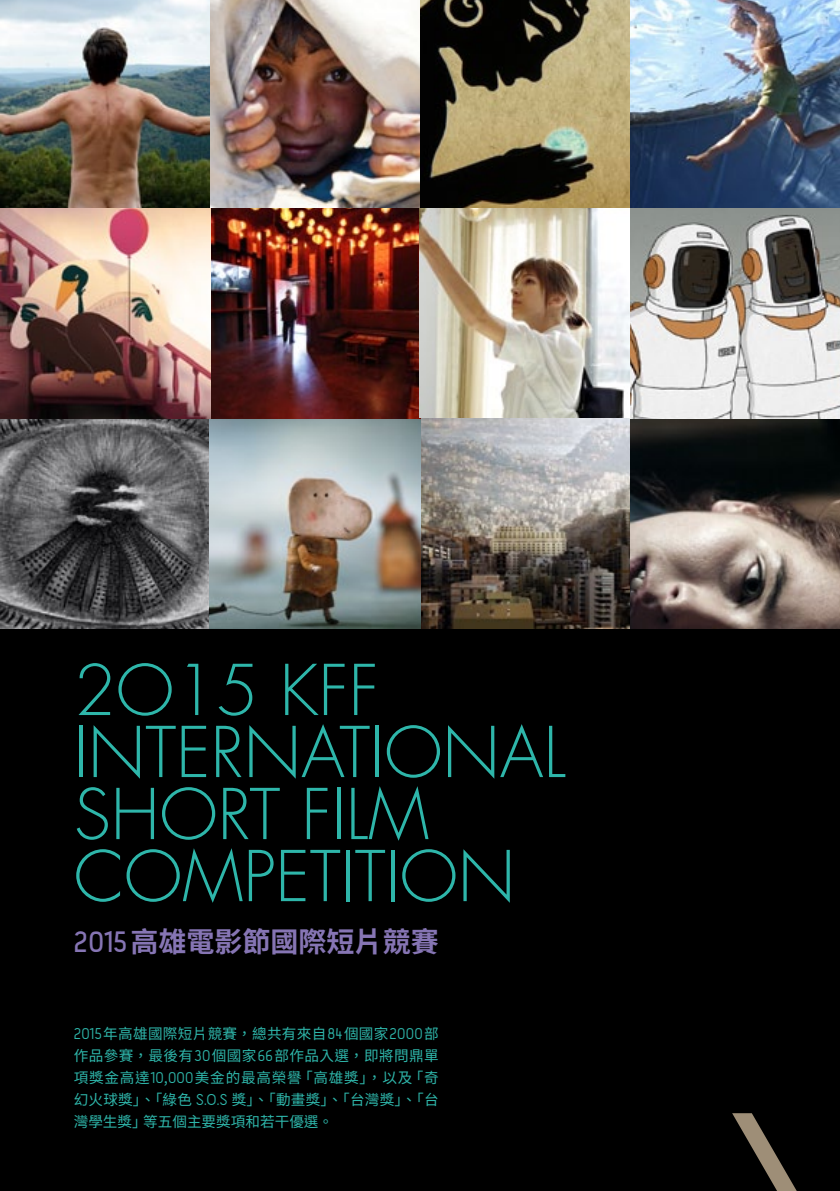
<style>
.page{position:relative;width:840px;height:1191px;background:#fff}
.page>*{position:absolute;margin:0;border:0;box-sizing:border-box;transform-origin:0 0}
.t1{font:300 68px/62px "Futura Std";color:#2eb6aa}
.t2{font:700 28px "Noto Sans CJ Ktc";color:#8675b4}
.t3{font:14.6px/22px "Noto Sans CJ Ktc";letter-spacing:.015em;color:#2eb6aa;text-align:justify}
.s1{font-family:"Acid";font-size:37.8px}
.s2{font-family:"Acid";font-weight:500;font-size:19.8px}
</style>
<div class="page">
<div style="left:0;top:615px;width:839px;height:576px;background:#000"></div>
<svg style="left:732px;top:1113px;width:64px;height:78px"></svg>
<img style="left:0;top:0;width:839px;height:628px">
<svg style="left:420px;top:0;width:209px;height:209px;background:#696044"></svg>
<h1 class="t1" style="left:74px;top:661px;width:493px">2O15 KFF<br>INTERNATIONAL<br>SHORT FILM<br>COMPETITION</h1>
<h2 class="t2" style="left:74px;top:926px;width:366px"><span class="s1">2015</span>高雄電影節國際短片競賽</h2>
<p class="t3" style="left:74px;top:1023px;width:366px"><span class="s2">2015</span>年高雄國際短片競賽，總共有來自<span class="s2">84</span>個國家<span class="s2">2000</span>部作品參賽，最後有<span class="s2">30</span>個國家<span class="s2">66</span>部作品入選，即將問鼎單項獎金高達<span class="s2">10</span>,<span class="s2">000</span>美金的最高榮譽「高雄獎」，以及「奇幻火球獎」、「綠色 <span class="s2">S.O.S</span> 獎」、「動畫獎」、「台灣獎」、「台灣學生獎」等五個主要獎項和若干優選。</p>
</div>
